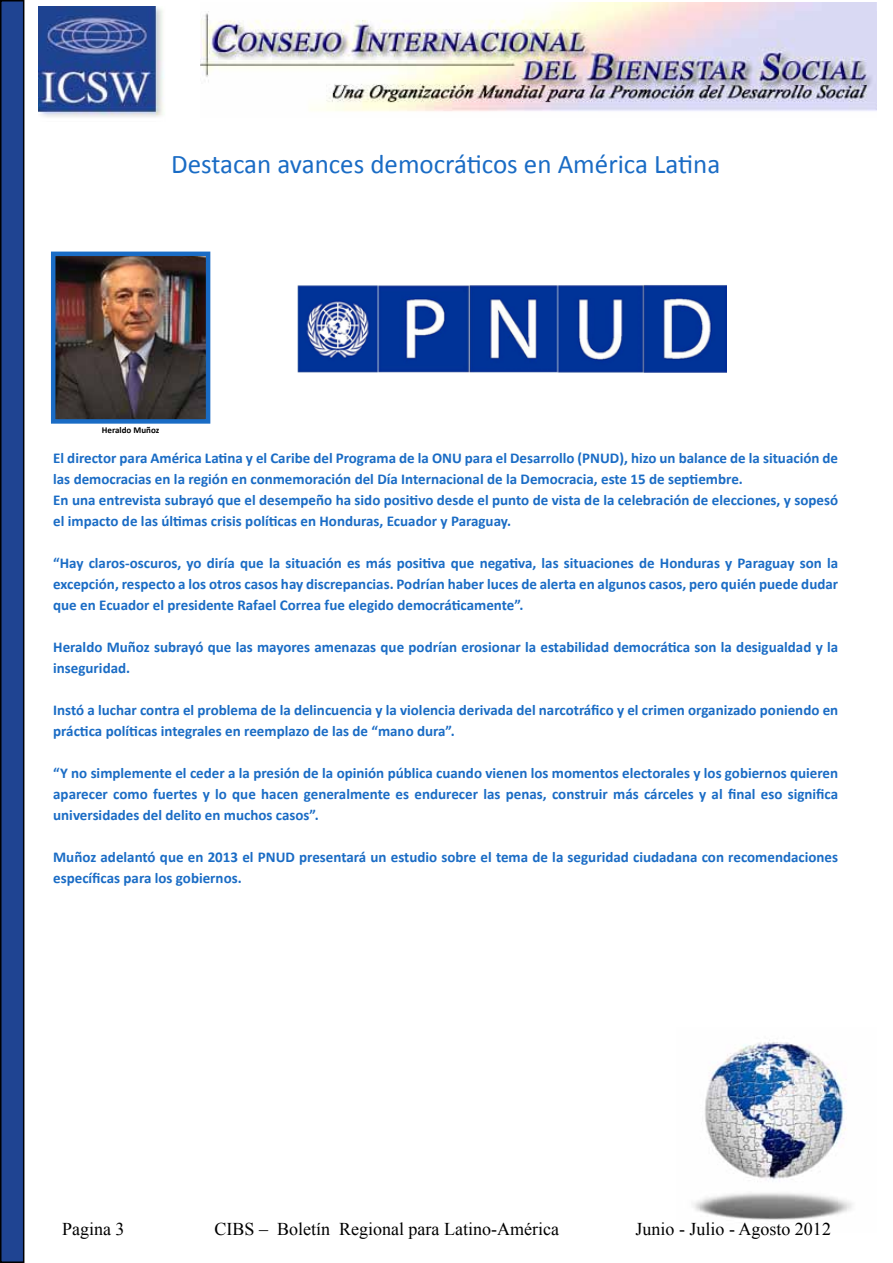
<style>
.page{position:relative;width:893px;height:1263px;background:#fff}
.page>*{position:absolute;margin:0;border:0;box-sizing:border-box;transform-origin:0 0}
.t1{font:27px "Calibri";color:#1a6cc5}
.t2{font:18px "Times New Roman";color:#000}
.t3{font:700 15px/21px "Calibri";color:#1a6cc5}
.t4{font:700 9px "Calibri";color:#000}
</style>
<div class="page">
<img style="left:200px;top:3px;width:676px;height:108px">
<img style="left:39px;top:7px;width:125px;height:110px">
<img style="left:693px;top:1040px;width:159px;height:180px">
<div style="left:1px;top:1px;width:23px;height:1261px;background:#1f4492"></div>
<div style="left:0;top:0;width:24px;height:1263px;border:2px solid #000"></div>
<img style="left:56px;top:257px;width:149px;height:162px">
<div style="left:51px;top:252px;width:159px;height:172px;border:4px solid #1a6cc5"></div>
<img style="left:297px;top:285px;width:430px;height:87px">
<p class="t1" style="left:171px;top:147px;width:551px">Destacan avances democráticos en América Latina</p>
<p class="t4" style="left:102px;top:424px;width:59px">Heraldo Muñoz</p>
<p class="t3" style="left:53px;top:448px;width:786px">El director para América Latina y el Caribe del Programa de la ONU para el Desarrollo (PNUD), hizo un balance de la situación de las democracias en la región en conmemoración del Día Internacional de la Democracia, este 15 de septiembre.</p>
<p class="t3" style="left:53px;top:490px;width:786px">En una entrevista subrayó que el desempeño ha sido positivo desde el punto de vista de la celebración de elecciones, y sopesó el impacto de las últimas crisis políticas en Honduras, Ecuador y Paraguay.</p>
<p class="t3" style="left:53px;top:553px;width:786px;text-align:justify">“Hay claros-oscuros, yo diría que la situación es más positiva que negativa, las situaciones de Honduras y Paraguay son la excepción, respecto a los otros casos hay discrepancias. Podrían haber luces de alerta en algunos casos, pero quién puede dudar que en Ecuador el presidente Rafael Correa fue elegido democráticamente”.</p>
<p class="t3" style="left:53px;top:637px;width:786px">Heraldo Muñoz subrayó que las mayores amenazas que podrían erosionar la estabilidad democrática son la desigualdad y la inseguridad.</p>
<p class="t3" style="left:53px;top:700px;width:786px">Instó a luchar contra el problema de la delincuencia y la violencia derivada del narcotráfico y el crimen organizado poniendo en práctica políticas integrales en reemplazo de las de “mano dura”.</p>
<p class="t3" style="left:53px;top:763px;width:786px;text-align:justify">“Y no simplemente el ceder a la presión de la opinión pública cuando vienen los momentos electorales y los gobiernos quieren aparecer como fuertes y lo que hacen generalmente es endurecer las penas, construir más cárceles y al final eso significa universidades del delito en muchos casos”.</p>
<p class="t3" style="left:53px;top:847px;width:786px">Muñoz adelantó que en 2013 el PNUD presentará un estudio sobre el tema de la seguridad ciudadana con recomendaciones específicas para los gobiernos.</p>
<p class="t2" style="left:62px;top:1216px;width:64px">Pagina 3</p>
<p class="t2" style="left:214px;top:1216px;width:346px">CIBS – Boletín Regional para Latino-América</p>
<p class="t2" style="left:635px;top:1216px;width:197px">Junio - Julio - Agosto 2012</p>
</div>
